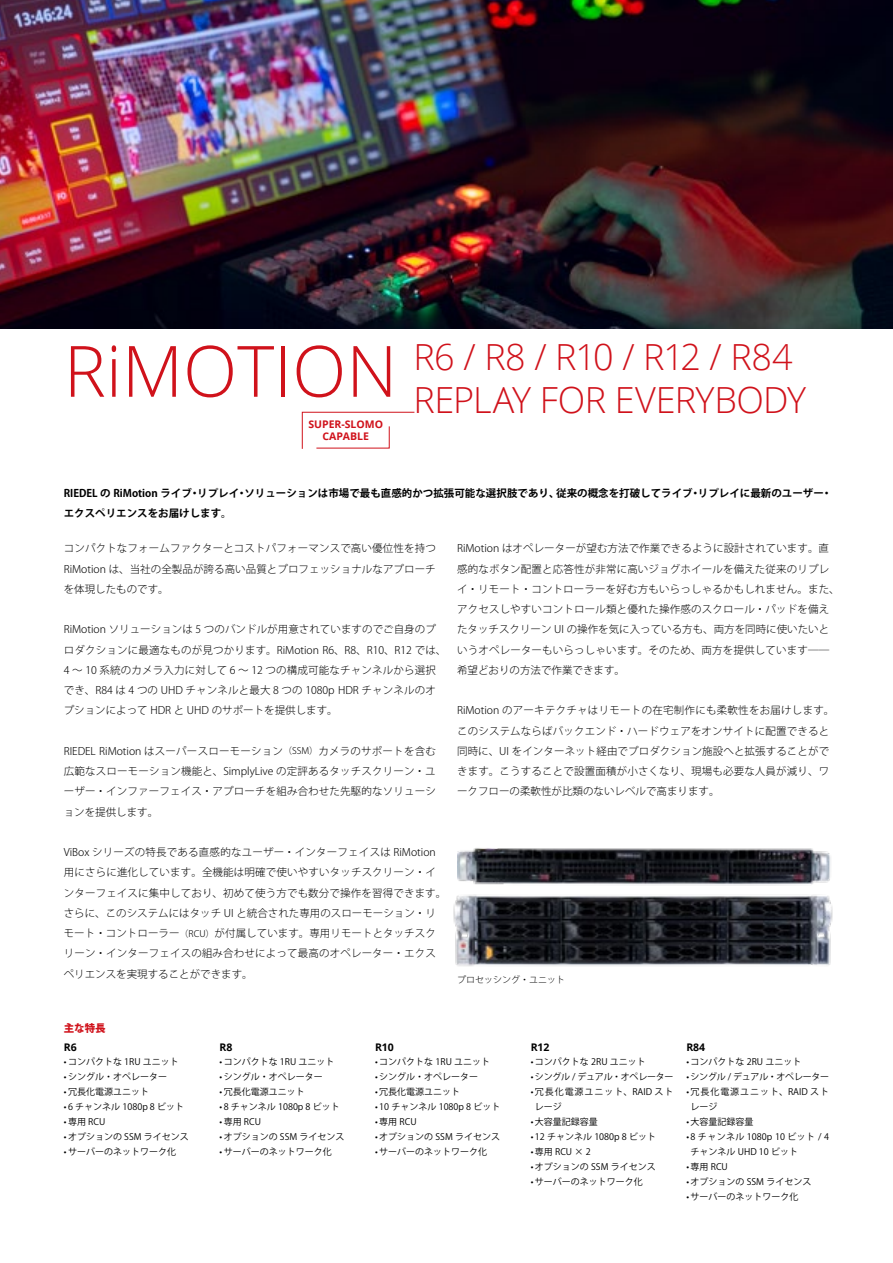
<style>
.page{position:relative;width:893px;height:1263px;background:#fff}
.page>*{position:absolute;margin:0;border:0;box-sizing:border-box;transform-origin:0 0}
.t1{font:300 70.8px "Open Sans";color:#d0121b}
.t2{font:300 36px/43.2px "Open Sans";letter-spacing:-.02em;color:#d0121b}
.t3{font:300 10.5px/20.2px "Koz Go Pro";letter-spacing:.015em;color:#000}
.t4{font:700 10.5px/20.2px "Koz Go Pro";color:#000}
.t5{font:700 10.5px/12.6px "Open Sans";color:#d0121b;text-align:center}
.t6{font:700 10.5px "Open Sans";color:#000}
.t7{font:800 10.5px "Koz Go Pro";color:#d0121b}
.t8{font:9px/15px "Koz Go Pro";color:#000}
.t9{font:9px/15px "Koz Go Pro";letter-spacing:.105em;color:#000}
.t10{font:9px "Koz Go Pro";letter-spacing:-.03em;color:#000}
.t11{font:300 9px "Koz Go Pro";color:#000}
.s1{font-size:9px}
</style>
<div class="page">
<svg style="left:302px;top:411px;width:113px;height:38px"></svg>
<img style="left:453px;top:894px;width:380px;height:72px">
<img style="left:457px;top:848px;width:374px;height:38px">
<img style="left:0;top:0;width:893px;height:329px">
<h1 class="t1" style="left:64px;top:323px;width:335px">RiMOTION</h1>
<p class="t5" style="left:308px;top:417px;width:76px">SUPER-SLOMO<br>CAPABLE</p>
<h2 class="t2" style="left:414px;top:334px;width:394px">R6 / R8 / R10 / R12 / R84<br>REPLAY FOR EVERYBODY</h2>
<p class="t4" style="left:64px;top:484px;width:769px">RIEDEL の RiMotion ライブ・リプレイ・ソリューションは市場で最も直感的かつ拡張可能な選択肢であり、従来の概念を打破してライブ・リプレイに最新のユーザー・エクスペリエンスをお届けします。</p>
<p class="t3" style="left:64px;top:538px;width:374px;text-align:justify">コンパクトなフォームファクターとコストパフォーマンスで高い優位性を持つRiMotion は、当社の全製品が誇る高い品質とプロフェッショナルなアプローチを体現したものです。</p>
<p class="t3" style="left:64px;top:619px;width:384px">RiMotion ソリューションは 5 つのバンドルが用意されていますのでご自身のプロダクションに最適なものが見つかります。RiMotion R6、R8、R10、R12 では、4 〜 10 系統のカメラ入力に対して 6 〜 12 つの構成可能なチャンネルから選択でき、R84 は 4 つの UHD チャンネルと最大 8 つの 1080p HDR チャンネルのオプションによって HDR と UHD のサポートを提供します。</p>
<p class="t3" style="left:64px;top:741px;width:374px;text-align:justify">RIEDEL RiMotion はスーパースローモーション<span class="s1">（SSM）</span>カメラのサポートを含む広範なスローモーション機能と、SimplyLive の定評あるタッチスクリーン・ユーザー・インファーフェイス・アプローチを組み合わせた先駆的なソリューションを提供します。</p>
<p class="t3" style="left:64px;top:842px;width:384px">ViBox シリーズの特長である直感的なユーザー・インターフェイスは RiMotion用にさらに進化しています。全機能は明確で使いやすいタッチスクリーン・インターフェイスに集中しており、初めて使う方でも数分で操作を習得できます。さらに、このシステムにはタッチ UI と統合された専用のスローモーション・リモート・コントローラー<span class="s1">（RCU）</span>が付属しています。専用リモートとタッチスクリーン・インターフェイスの組み合わせによって最高のオペレーター・エクスペリエンスを実現することができます。</p>
<p class="t3" style="left:457px;top:538px;width:384px">RiMotion はオペレーターが望む方法で作業できるように設計されています。直感的なボタン配置と応答性が非常に高いジョグホイールを備えた従来のリプレイ・リモート・コントローラーを好む方もいらっしゃるかもしれません。また、アクセスしやすいコントロール類と優れた操作感のスクロール・パッドを備えたタッチスクリーン UI の操作を気に入っている方も、両方を同時に使いたいというオペレーターもいらっしゃいます。そのため、両方を提供しています──希望どおりの方法で作業できます。</p>
<p class="t3" style="left:457px;top:700px;width:379px">RiMotion のアーキテクチャはリモートの在宅制作にも柔軟性をお届けします。このシステムならばバックエンド・ハードウェアをオンサイトに配置できると同時に、UI をインターネット経由でプロダクション施設へと拡張することができます。こうすることで設置面積が小さくなり、現場も必要な人員が減り、ワークフローの柔軟性が比類のないレベルで高まります。</p>
<p class="t11" style="left:457px;top:973px;width:109px">プロセッシング・ユニット</p>
<p class="t7" style="left:64px;top:1021px;width:43px">主な特長</p>
<p class="t6" style="left:64px;top:1040px;width:14px">R6</p>
<p class="t8" style="left:64px;top:1055px;width:117px">• コンパクトな 1RU ユニット</p>
<p class="t8" style="left:64px;top:1070px;width:105px">• シングル・オペレーター</p>
<p class="t8" style="left:64px;top:1085px;width:87px">• 冗長化電源ユニット</p>
<p class="t8" style="left:64px;top:1100px;width:122px">• 6 チャンネル 1080p 8 ビット</p>
<p class="t8" style="left:64px;top:1115px;width:43px">• 専用 RCU</p>
<p class="t8" style="left:64px;top:1130px;width:127px">• オプションの SSM ライセンス</p>
<p class="t8" style="left:64px;top:1145px;width:114px">• サーバーのネットワーク化</p>
<p class="t6" style="left:219px;top:1040px;width:14px">R8</p>
<p class="t8" style="left:219px;top:1054px;width:117px">• コンパクトな 1RU ユニット</p>
<p class="t8" style="left:219px;top:1069px;width:105px">• シングル・オペレーター</p>
<p class="t8" style="left:219px;top:1084px;width:87px">• 冗長化電源ユニット</p>
<p class="t8" style="left:219px;top:1099px;width:122px">• 8 チャンネル 1080p 8 ビット</p>
<p class="t8" style="left:219px;top:1114px;width:43px">• 専用 RCU</p>
<p class="t8" style="left:219px;top:1129px;width:127px">• オプションの SSM ライセンス</p>
<p class="t8" style="left:219px;top:1144px;width:114px">• サーバーのネットワーク化</p>
<p class="t6" style="left:375px;top:1040px;width:20px">R10</p>
<p class="t8" style="left:375px;top:1054px;width:117px">• コンパクトな 1RU ユニット</p>
<p class="t8" style="left:375px;top:1069px;width:105px">• シングル・オペレーター</p>
<p class="t8" style="left:375px;top:1084px;width:87px">• 冗長化電源ユニット</p>
<p class="t8" style="left:375px;top:1099px;width:127px">• 10 チャンネル 1080p 8 ビット</p>
<p class="t8" style="left:375px;top:1114px;width:43px">• 専用 RCU</p>
<p class="t8" style="left:375px;top:1129px;width:127px">• オプションの SSM ライセンス</p>
<p class="t8" style="left:375px;top:1144px;width:114px">• サーバーのネットワーク化</p>
<p class="t6" style="left:531px;top:1040px;width:20px">R12</p>
<p class="t8" style="left:531px;top:1054px;width:117px">• コンパクトな 2RU ユニット</p>
<p class="t10" style="left:531px;top:1071px;width:144px">• シングル / デュアル・オペレーター</p>
<p class="t9" style="left:535px;top:1084px;width:140px;text-indent:-4px">• 冗長化電源ユニット、RAID ストレージ</p>
<p class="t8" style="left:531px;top:1114px;width:69px">• 大容量記録容量</p>
<p class="t8" style="left:531px;top:1129px;width:127px">• 12 チャンネル 1080p 8 ビット</p>
<p class="t8" style="left:531px;top:1144px;width:61px">• 専用 RCU × 2</p>
<p class="t8" style="left:531px;top:1159px;width:127px">• オプションの SSM ライセンス</p>
<p class="t8" style="left:531px;top:1174px;width:114px">• サーバーのネットワーク化</p>
<p class="t6" style="left:686px;top:1040px;width:20px">R84</p>
<p class="t8" style="left:686px;top:1054px;width:117px">• コンパクトな 2RU ユニット</p>
<p class="t10" style="left:686px;top:1071px;width:144px">• シングル / デュアル・オペレーター</p>
<p class="t9" style="left:691px;top:1084px;width:140px;text-indent:-4px">• 冗長化電源ユニット、RAID ストレージ</p>
<p class="t8" style="left:686px;top:1114px;width:69px">• 大容量記録容量</p>
<p class="t8" style="left:691px;top:1129px;width:140px;text-indent:-4px">• 8 チャンネル 1080p 10 ビット / 4チャンネル UHD 10 ビット</p>
<p class="t8" style="left:686px;top:1159px;width:43px">• 専用 RCU</p>
<p class="t8" style="left:686px;top:1174px;width:127px">• オプションの SSM ライセンス</p>
<p class="t8" style="left:686px;top:1189px;width:114px">• サーバーのネットワーク化</p>
</div>
